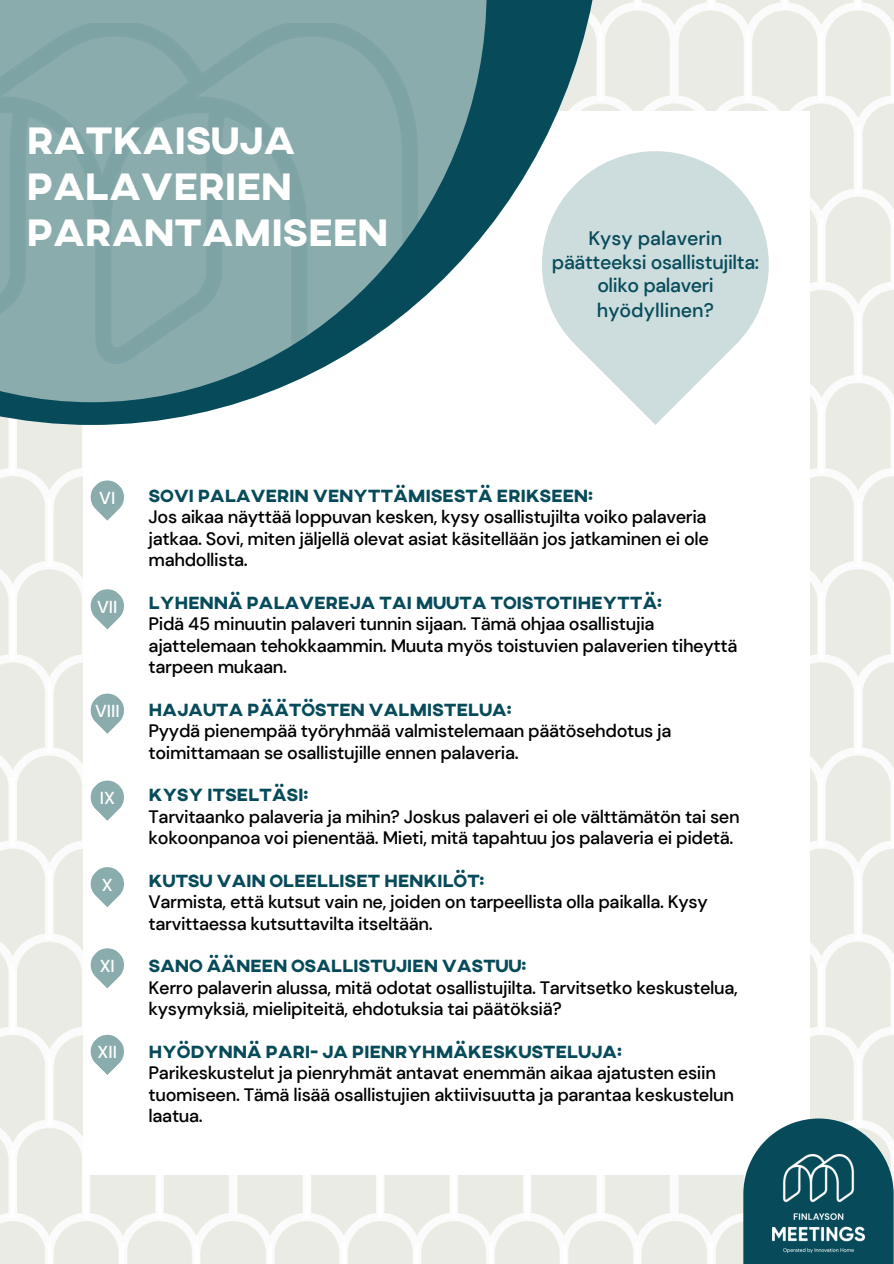
<style>
.page{position:relative;width:894px;height:1264px;background:#fff}
.page>*{position:absolute;margin:0;border:0;box-sizing:border-box;transform-origin:0 0}
.t1{font:800 39px/46.2px "AXIS";letter-spacing:-.02em;color:#fff}
.t2{font:500 19.5px/24.8px "DM Sans";letter-spacing:-.02em;color:#074b5b;text-align:center}
.t3{font:500 18px/21.3px "DM Sans";letter-spacing:-.02em;color:#000}
.t4{font:500 17.25px "DM Sans";color:#fff}
.s1{font-family:"AXIS";font-weight:800;color:#074b5b}
</style>
<div class="page">
<img style="left:0;top:0;width:893px;height:1263px">
<div style="left:84px;top:111px;width:725px;height:1063px;background:#fff"></div>
<svg style="left:90px;top:480px;width:34px;height:40px"></svg>
<svg style="left:90px;top:780px;width:34px;height:40px"></svg>
<svg style="left:90px;top:589px;width:34px;height:40px"></svg>
<svg style="left:90px;top:693px;width:34px;height:40px"></svg>
<svg style="left:90px;top:867px;width:34px;height:40px"></svg>
<svg style="left:743px;top:1118px;width:150px;height:145px;background:#376d79"></svg>
<img style="left:772px;top:1154px;width:92px;height:98px">
<svg style="left:603px;top:104px;width:212px;height:321px;fill:#cddcdc"></svg>
<svg style="left:0;top:0;width:603px;height:425px"></svg>
<svg style="left:0;top:0;width:486px;height:402px;fill:#8aacad"></svg>
<img style="left:0;top:23px;width:417px;height:340px">
<svg style="left:90px;top:1034px;width:34px;height:41px"></svg>
<svg style="left:90px;top:948px;width:34px;height:40px"></svg>
<p class="t1" style="left:26px;top:115px;width:363px">RATKAISUJA<br>PALAVERIEN<br>PARANTAMISEEN</p>
<p class="t2" style="left:551px;top:226px;width:209px">Kysy palaverin päätteeksi osallistujilta:</p>
<p class="t2" style="left:596px;top:273px;width:118px;text-align:left">oliko palaveri hyödyllinen?</p>
<p class="t4" style="left:99px;top:487px;width:18px">VI</p>
<p class="t4" style="left:97px;top:595px;width:22px">VII</p>
<p class="t4" style="left:95px;top:700px;width:26px">VIII</p>
<p class="t4" style="left:100px;top:786px;width:17px">IX</p>
<p class="t4" style="left:102px;top:873px;width:12px">X</p>
<p class="t4" style="left:100px;top:954px;width:17px">XI</p>
<p class="t4" style="left:98px;top:1041px;width:21px">XII</p>
<p class="t3" style="left:149px;top:485px;width:561px"><span class="s1">SOVI PALAVERIN VENYTTÄMISESTÄ ERIKSEEN:<br></span>Jos aikaa näyttää loppuvan kesken, kysy osallistujilta voiko palaveria jatkaa. Sovi, miten jäljellä olevat asiat käsitellään jos jatkaminen ei ole mahdollista.</p>
<h1 class="t3" style="left:149px;top:592px;width:590px"><span class="s1">LYHENNÄ PALAVEREJA TAI MUUTA TOISTOTIHEYTTÄ:<br></span>Pidä 45 minuutin palaveri tunnin sijaan. Tämä ohjaa osallistujia ajattelemaan tehokkaammin. Muuta myös toistuvien palaverien tiheyttä tarpeen mukaan.</h1>
<p class="t3" style="left:149px;top:699px;width:524px"><span class="s1">HAJAUTA PÄÄTÖSTEN VALMISTELUA:<br></span>Pyydä pienempää työryhmää valmistelemaan päätösehdotus ja toimittamaan se osallistujille ennen palaveria.</p>
<h2 class="t3" style="left:149px;top:784px;width:592px"><span class="s1">KYSY ITSELTÄSI:<br></span>Tarvitaanko palaveria ja mihin? Joskus palaveri ei ole välttämätön tai sen kokoonpanoa voi pienentää. Mieti, mitä tapahtuu jos palaveria ei pidetä.</h2>
<p class="t3" style="left:149px;top:870px;width:560px"><span class="s1">KUTSU VAIN OLEELLISET HENKILÖT:<br></span>Varmista, että kutsut vain ne, joiden on tarpeellista olla paikalla. Kysy tarvittaessa kutsuttavilta itseltään.</p>
<p class="t3" style="left:149px;top:955px;width:590px"><span class="s1">SANO ÄÄNEEN OSALLISTUJIEN VASTUU:<br></span>Kerro palaverin alussa, mitä odotat osallistujilta. Tarvitsetko keskustelua, kysymyksiä, mielipiteitä, ehdotuksia tai päätöksiä?</p>
<p class="t3" style="left:149px;top:1041px;width:586px"><span class="s1">HYÖDYNNÄ PARI- JA PIENRYHMÄKESKUSTELUJA:<br></span>Parikeskustelut ja pienryhmät antavat enemmän aikaa ajatusten esiin tuomiseen. Tämä lisää osallistujien aktiivisuutta ja parantaa keskustelun laatua.</p>
</div>
